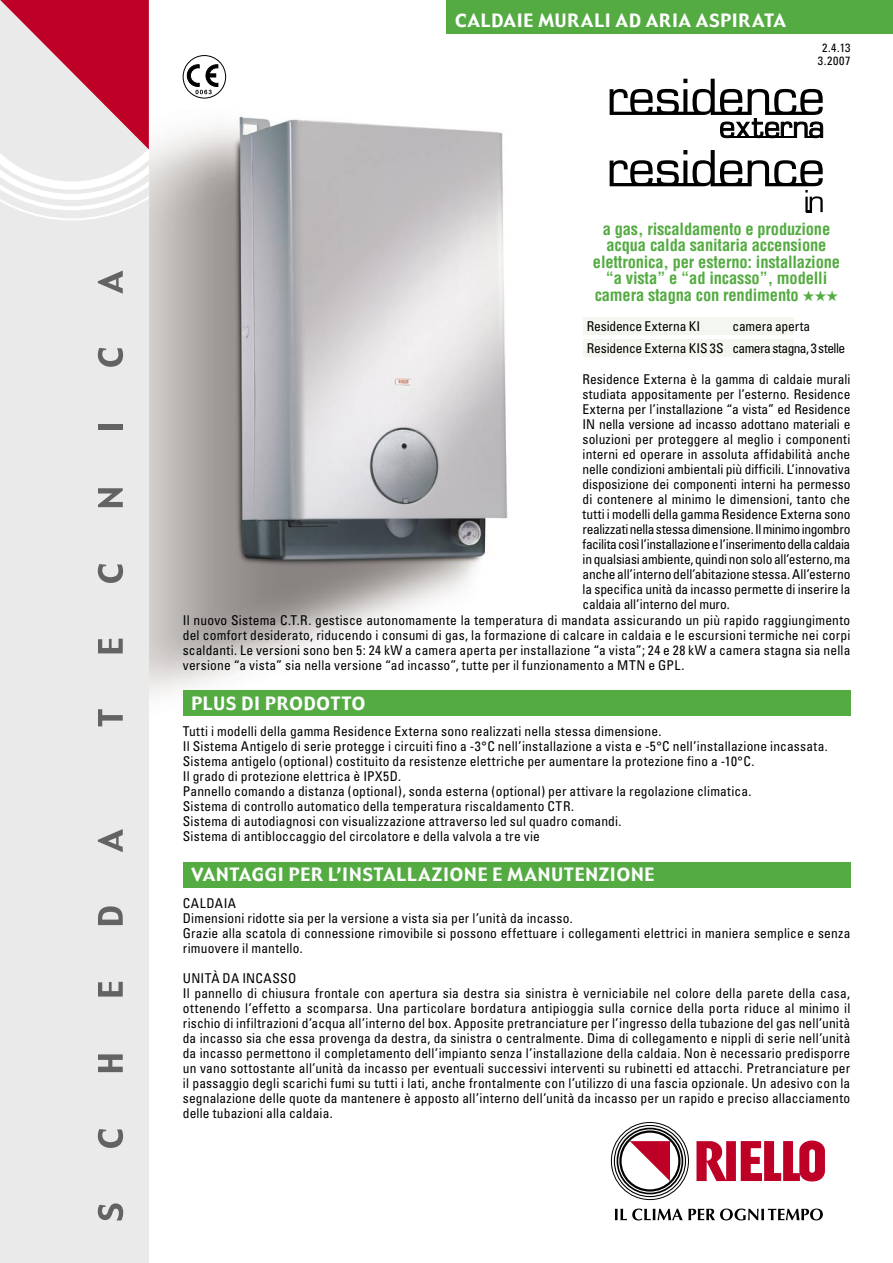
<style>
.page{position:relative;width:893px;height:1263px;background:#fff}
.page>*{position:absolute;margin:0;border:0;box-sizing:border-box;transform-origin:0 0}
.titoli{font:18px "Gadget";letter-spacing:.05em;color:#fff}
.fascia_alta_PAG1{font:18px "Gadget";letter-spacing:.05em;color:#fff}
.t1{font:700 condensed 16.5px/16.5px "Helvetica";letter-spacing:-.01em;color:#54ab42;text-align:center}
.per_testo_lungo{font:condensed 13.5px/15px "Univers";letter-spacing:.015em;color:#000;text-align:justify}
.modelli_PAG1{font:condensed 13.5px "Univers";letter-spacing:-.015em;color:#000}
.per_testo_lungo-2{font:condensed 13.5px "Univers";letter-spacing:.04em;color:#000}
.descrizione{font:condensed 12px "Univers";letter-spacing:.055em;color:#000}
</style>
<div class="page">
<img style="left:149px;top:94px;width:379px;height:622px">
<svg style="left:615px;top:1208px;width:208px;height:12px"></svg>
<div style="left:611px;top:1122px;width:78px;height:78px;border:1px solid #000;border-radius:50%"></div>
<div style="left:614px;top:1125px;width:72px;height:72px;border:1px solid #000;border-radius:50%"></div>
<div style="left:617px;top:1128px;width:66px;height:66px;border:2px solid #000;border-radius:50%"></div>
<div style="left:619px;top:1130px;width:61px;height:61px;border:2px solid #000;border-radius:50%"></div>
<svg style="left:630px;top:1141px;width:40px;height:40px"></svg>
<svg style="left:696px;top:1140px;width:129px;height:41px"></svg>
<div style="left:0;top:0;width:149px;height:1263px;background:#eaeaea"></div>
<svg style="left:0;top:0;width:149px;height:220px"></svg>
<div style="left:446px;top:0;width:447px;height:34px;background:#54ab42"></div>
<div style="left:183px;top:690px;width:667px;height:25px;background:#54ab42"></div>
<div style="left:183px;top:862px;width:667px;height:25px;background:#54ab42"></div>
<svg style="left:98px;top:1203px;width:26px;height:17px"></svg>
<svg style="left:98px;top:1129px;width:26px;height:19px"></svg>
<svg style="left:98px;top:1054px;width:25px;height:18px"></svg>
<svg style="left:98px;top:981px;width:25px;height:15px"></svg>
<svg style="left:98px;top:906px;width:25px;height:19px"></svg>
<svg style="left:98px;top:829px;width:25px;height:23px"></svg>
<svg style="left:98px;top:709px;width:25px;height:17px"></svg>
<svg style="left:98px;top:638px;width:25px;height:15px"></svg>
<svg style="left:98px;top:564px;width:26px;height:19px"></svg>
<svg style="left:98px;top:488px;width:25px;height:19px"></svg>
<div style="left:98px;top:424px;width:25px;height:6px;background:#636363"></div>
<svg style="left:98px;top:348px;width:26px;height:19px"></svg>
<svg style="left:98px;top:270px;width:25px;height:24px"></svg>
<div style="left:183px;top:55px;width:43px;height:43px;border:1px solid #000;border-radius:50%"></div>
<svg style="left:187px;top:65px;width:31px;height:29px"></svg>
<div style="left:583px;top:317px;width:210px;height:17px;background:#f4f7ef"></div>
<div style="left:583px;top:340px;width:210px;height:17px;background:#f4f7ef"></div>
<svg style="left:610px;top:79px;width:213px;height:59px"></svg>
<svg style="left:610px;top:150px;width:213px;height:62px"></svg>
<p class="fascia_alta_PAG1" style="left:455px;top:9px;width:332px">CALDAIE MURALI AD ARIA ASPIRATA</p>
<p class="descrizione" style="left:822px;top:40px;width:30px">2.4.13</p>
<p class="descrizione" style="left:818px;top:53px;width:34px">3.2007</p>
<p class="t1" style="left:593px;top:220px;width:249px">a gas, riscaldamento e produzione acqua calda sanitaria accensione elettronica, per esterno: installazione</p>
<p class="t1" style="left:595px;top:270px;width:245px">“a vista” e “ad incasso”, modelli camera stagna con rendimento ★★★</p>
<p class="modelli_PAG1" style="left:587px;top:317px;width:115px">Residence Externa KI</p>
<p class="modelli_PAG1" style="left:733px;top:317px;width:79px">camera aperta</p>
<p class="modelli_PAG1" style="left:587px;top:340px;width:260px">Residence Externa KIS 3S camera stagna, 3 stelle</p>
<p class="per_testo_lungo" style="left:583px;top:371px;width:269px">Residence Externa è la gamma di caldaie murali studiata appositamente per l’esterno. Residence Externa per l’installazione “a vista” ed Residence IN nella versione ad incasso adottano materiali e soluzioni per proteggere al meglio i componenti interni ed operare in assoluta affidabilità anche nelle condizioni ambientali più difficili. L’innovativa disposizione dei componenti interni ha permesso di contenere al minimo le dimensioni, tanto che tutti i modelli della gamma Residence Externa sono realizzati nella stessa dimensione. Il minimo ingombro facilita così l’installazione e l’inserimento della caldaia in qualsiasi ambiente, quindi non solo all’esterno, ma anche all’interno dell’abitazione stessa. All’esterno la specifica unità da incasso permette di inserire la caldaia all’interno del muro.</p>
<p class="per_testo_lungo" style="left:183px;top:612px;width:669px">Il nuovo Sistema C.T.R. gestisce autonomamente la temperatura di mandata assicurando un più rapido raggiungimento del comfort desiderato, riducendo i consumi di gas, la formazione di calcare in caldaia e le escursioni termiche nei corpi scaldanti. Le versioni sono ben 5: 24 kW a camera aperta per installazione “a vista”; 24 e 28 kW a camera stagna sia nella versione “a vista” sia nella versione “ad incasso”, tutte per il funzionamento a MTN e GPL.</p>
<p class="titoli" style="left:191px;top:691px;width:176px">PLUS DI PRODOTTO</p>
<p class="per_testo_lungo" style="left:183px;top:724px;width:480px">Tutti i modelli della gamma Residence Externa sono realizzati nella stessa dimensione.</p>
<p class="per_testo_lungo" style="left:183px;top:739px;width:646px">Il Sistema Antigelo di serie protegge i circuiti fino a -3°C nell’installazione a vista e -5°C nell’installazione incassata.</p>
<p class="per_testo_lungo" style="left:183px;top:754px;width:573px">Sistema antigelo (optional) costituito da resistenze elettriche per aumentare la protezione fino a -10°C.</p>
<p class="per_testo_lungo" style="left:183px;top:769px;width:220px">Il grado di protezione elettrica è IPX5D.</p>
<p class="per_testo_lungo" style="left:183px;top:784px;width:570px">Pannello comando a distanza (optional), sonda esterna (optional) per attivare la regolazione climatica.</p>
<p class="per_testo_lungo" style="left:183px;top:799px;width:393px">Sistema di controllo automatico della temperatura riscaldamento CTR.</p>
<p class="per_testo_lungo" style="left:183px;top:814px;width:440px">Sistema di autodiagnosi con visualizzazione attraverso led sul quadro comandi.</p>
<p class="per_testo_lungo" style="left:183px;top:829px;width:359px">Sistema di antibloccaggio del circolatore e della valvola a tre vie</p>
<p class="titoli" style="left:191px;top:863px;width:464px">VANTAGGI PER L’INSTALLAZIONE E MANUTENZIONE</p>
<p class="per_testo_lungo-2" style="left:183px;top:895px;width:55px">CALDAIA</p>
<p class="per_testo_lungo" style="left:183px;top:911px;width:392px">Dimensioni ridotte sia per la versione a vista sia per l’unità da incasso.</p>
<p class="per_testo_lungo" style="left:183px;top:926px;width:669px">Grazie alla scatola di connessione rimovibile si possono effettuare i collegamenti elettrici in maniera semplice e senza rimuovere il mantello.</p>
<p class="per_testo_lungo" style="left:183px;top:971px;width:115px">UNITÀ DA INCASSO</p>
<p class="per_testo_lungo" style="left:183px;top:986px;width:669px">Il pannello di chiusura frontale con apertura sia destra sia sinistra è verniciabile nel colore della parete della casa, ottenendo l’effetto a scomparsa. Una particolare bordatura antipioggia sulla cornice della porta riduce al minimo il rischio di infiltrazioni d’acqua all’interno del box. Apposite pretranciature per l’ingresso della tubazione del gas nell’unità da incasso sia che essa provenga da destra, da sinistra o centralmente. Dima di collegamento e nippli di serie nell’unità da incasso permettono il completamento dell’impianto senza l’installazione della caldaia. Non è necessario predisporre un vano sottostante all’unità da incasso per eventuali successivi interventi su rubinetti ed attacchi. Pretranciature per il passaggio degli scarichi fumi su tutti i lati, anche frontalmente con l’utilizzo di una fascia opzionale. Un adesivo con la segnalazione delle quote da mantenere è apposto all’interno dell’unità da incasso per un rapido e preciso allacciamento delle tubazioni alla caldaia.</p>
</div>
